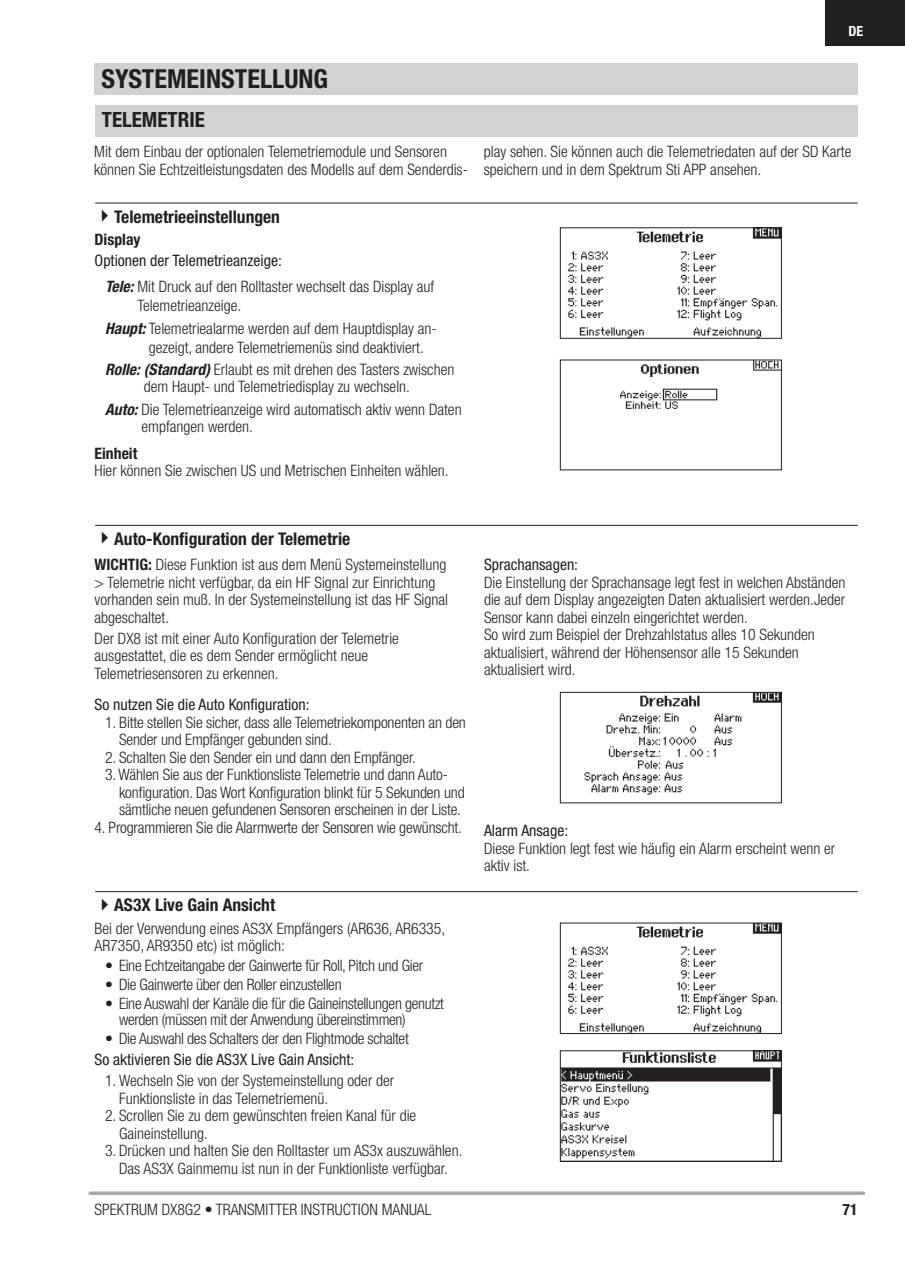
<style>
.page{position:relative;width:905px;height:1272px;background:#fff}
.page>*{position:absolute;margin:0;border:0;box-sizing:border-box;transform-origin:0 0}
.t1{font:700 condensed 26.25px "Helvetica Neue LT Std";color:#231f20}
.t2{font:700 condensed 21px "Helvetica Neue LT Std";color:#231f20}
.t3{font:700 condensed 17.5px "Helvetica Neue LT Std";color:#231f20}
.t4{font:300 condensed 15.75px/17.5px "Helvetica Neue LT Std";color:#231f20}
.t5{font:300 condensed 15.75px/15.8px "Helvetica Neue LT Std";letter-spacing:-.02em;color:#231f20}
.t6{font:condensed 15.75px "Helvetica Neue LT Std";color:#231f20}
.t7{font:700 condensed 15.75px "Helvetica Neue LT Std";color:#231f20}
.t8{font:700 condensed 14px "Helvetica Neue LT Std";color:#fff}
.s1{font-weight:400}
.s2{font-weight:700;font-style:italic}
.s3{font-weight:700}
</style>
<div class="page">
<svg style="left:90px;top:1191px;width:773px;height:4px;background:#b2b3b6"></svg>
<div style="left:825px;top:0;width:80px;height:45px;background:#231f20"></div>
<div style="left:95px;top:105px;width:762px;height:32px;background:#d1d2d4"></div>
<div style="left:94px;top:63px;width:763px;height:31px;background:#d1d2d4"></div>
<hr style="left:95px;top:203px;width:762px;height:1px;background:#231f20">
<hr style="left:95px;top:525px;width:762px;height:1px;background:#231f20">
<hr style="left:95px;top:891px;width:762px;height:1px;background:#231f20">
<img style="left:620px;top:361px;width:159px;height:48px">
<img style="left:568px;top:229px;width:211px;height:108px">
<div style="left:560px;top:227px;width:221px;height:112px;border:1px solid #231f20"></div>
<img style="left:562px;top:1052px;width:217px;height:107px">
<div style="left:560px;top:1050px;width:221px;height:111px;border:1px solid #231f20"></div>
<img style="left:568px;top:924px;width:211px;height:108px">
<div style="left:560px;top:922px;width:221px;height:112px;border:1px solid #231f20"></div>
<img style="left:584px;top:694px;width:195px;height:101px">
<div style="left:560px;top:692px;width:221px;height:111px;border:1px solid #231f20"></div>
<h1 class="t1" style="left:102px;top:63px;width:28px">Systemeinstellung</h1>
<p class="t8" style="left:848px;top:23px;width:16px">DE</p>
<h2 class="t2" style="left:102px;top:107px;width:22px">Telemetrie</h2>
<p class="t4" style="left:94px;top:143px;width:375px">Mit dem Einbau der optionalen Telemetriemodule und Sensoren können Sie Echtzeitleistungsdaten des Modells auf dem Senderdis-</p>
<p class="t4" style="left:484px;top:143px;width:369px">play sehen. Sie können auch die Telemetriedaten auf der SD Karte speichern und in dem Spektrum Sti APP ansehen.</p>
<p class="t3" style="left:95px;top:206px;width:187px">✔Telemetrieeinstellungen</p>
<p class="t7" style="left:95px;top:230px;width:48px">Display</p>
<p class="t4" style="left:105px;top:248px;width:331px;line-height:25.9px;text-indent:-11px"><span class="s1">Optionen der Telemetrieanzeige:<br></span><span class="s2">Tele:</span> Mit Druck auf den Rolltaster wechselt das Display auf</p>
<p class="t4" style="left:105px;top:294px;width:333px;line-height:22.4px;text-indent:32px">Telemetrieanzeige.<br><span class="s2">Haupt:</span> Telemetriealarme werden auf dem Hauptdisplay an-</p>
<p class="t4" style="left:105px;top:336px;width:351px;line-height:22.4px;text-indent:44px">gezeigt, andere Telemetriemenüs sind deaktiviert.<br><span class="s2">Rolle: (Standard)</span> Erlaubt es mit drehen des Tasters zwischen</p>
<p class="t4" style="left:105px;top:375px;width:358px;line-height:22.4px;text-indent:39px">dem Haupt- und Telemetriedisplay zu wechseln.<br><span class="s2">Auto:</span> Die Telemetrieanzeige wird automatisch aktiv wenn Daten</p>
<p class="t4" style="left:141px;top:418px;width:113px">empfangen werden.</p>
<p class="t7" style="left:95px;top:443px;width:44px">Einheit</p>
<p class="t4" style="left:95px;top:462px;width:355px">Hier können Sie zwischen US und Metrischen Einheiten wählen.</p>
<p class="t3" style="left:95px;top:528px;width:257px">✔Auto-Konfiguration der Telemetrie</p>
<p class="t4" style="left:95px;top:556px;width:355px"><span class="s3">WICHTIG:</span> Diese Funktion ist aus dem Menü Systemeinstellung &gt; Telemetrie nicht verfügbar, da ein HF Signal zur Einrichtung vorhanden sein muß. In der Systemeinstellung ist das HF Signal abgeschaltet.</p>
<p class="t4" style="left:95px;top:629px;width:306px">Der DX8 ist mit einer Auto Konfiguration der Telemetrie ausgestattet, die es dem Sender ermöglicht neue<br>Telemetriesensoren zu erkennen.</p>
<p class="t6" style="left:95px;top:695px;width:216px">So nutzen Sie die Auto Konfiguration:</p>
<p class="t4" style="left:119px;top:713px;width:348px;text-indent:-14px">1. Bitte stellen Sie sicher, dass alle Telemetriekomponenten an den<br>Sender und Empfänger gebunden sind.</p>
<p class="t4" style="left:105px;top:748px;width:312px">2. Schalten Sie den Sender ein und dann den Empfänger.</p>
<p class="t4" style="left:119px;top:766px;width:347px;text-indent:-14px">3. Wählen Sie aus der Funktionsliste Telemetrie und dann Auto&shy;konfiguration. Das Wort Konfiguration blinkt für 5 Sekunden und sämtliche neuen gefundenen Sensoren erscheinen in der Liste.</p>
<p class="t4" style="left:95px;top:818px;width:369px">4. Programmieren Sie die Alarmwerte der Sensoren wie gewünscht.</p>
<p class="t3" style="left:95px;top:894px;width:182px">✔AS3X Live Gain Ansicht</p>
<p class="t4" style="left:94px;top:919px;width:352px">Bei der Verwendung eines AS3X Empfängers (AR636, AR6335,<br>AR7350, AR9350 etc) ist möglich:</p>
<p class="t5" style="left:105px;top:957px;width:320px">• Eine Echtzeitangabe der Gainwerte für Roll, Pitch und Gier</p>
<p class="t5" style="left:105px;top:976px;width:238px">• Die Gainwerte über den Roller einzustellen</p>
<p class="t5" style="left:119px;top:995px;width:326px;text-indent:-14px">• Eine Auswahl der Kanäle die für die Gaineinstellungen genutzt werden (müssen mit der Anwendung übereinstimmen)</p>
<p class="t5" style="left:105px;top:1030px;width:305px">• Die Auswahl des Schalters der den Flightmode schaltet</p>
<p class="t6" style="left:94px;top:1050px;width:261px">So aktivieren Sie die AS3X Live Gain Ansicht:</p>
<p class="t4" style="left:119px;top:1072px;width:277px;text-indent:-14px">1. Wechseln Sie von der Systemeinstellung oder der<br>Funktionsliste in das Telemetriemenü.</p>
<p class="t4" style="left:119px;top:1107px;width:299px;text-indent:-14px">2. Scrollen Sie zu dem gewünschten freien Kanal für die<br>Gaineinstellung.</p>
<p class="t4" style="left:105px;top:1142px;width:359px;text-align:center">3. Drücken und halten Sie den Rolltaster um AS3x auszuwählen.<br>Das AS3X Gainmemu ist nun in der Funktionliste verfügbar.</p>
<p class="t6" style="left:484px;top:555px;width:96px">Sprachansagen:</p>
<p class="t4" style="left:484px;top:573px;width:363px">Die Einstellung der Sprachansage legt fest in welchen Abständen die auf dem Display angezeigten Daten aktualisiert werden.Jeder Sensor kann dabei einzeln eingerichtet werden.<br>So wird zum Beispiel der Drehzahlstatus alles 10 Sekunden aktualisiert, während der Höhensensor alle 15 Sekunden aktualisiert wird.</p>
<p class="t6" style="left:484px;top:821px;width:86px">Alarm Ansage:</p>
<p class="t4" style="left:484px;top:839px;width:353px">Diese Funktion legt fest wie häufig ein Alarm erscheint wenn er aktiv ist.</p>
<p class="t4" style="left:94px;top:1200px;width:338px">SPEKTRUM DX8G2 • TRANSMITTER INSTRUCTION MANUAL</p>
<p class="t7" style="left:842px;top:1199px;width:17px">71</p>
</div>
